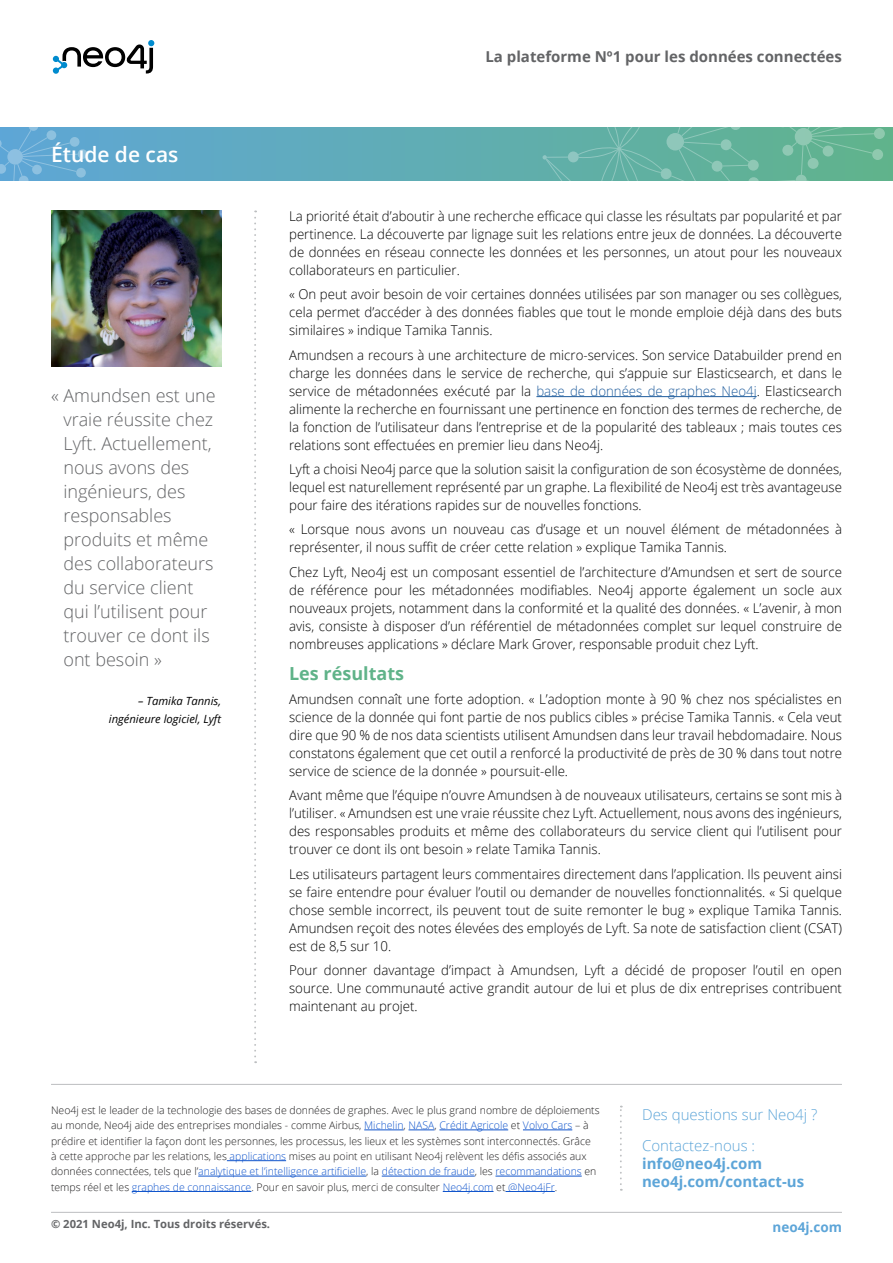
<style>
.page{position:relative;width:893px;height:1263px;background:#fff}
.page>*{position:absolute;margin:0;border:0;box-sizing:border-box;transform-origin:0 0}
.t1{font:600 21px "Open Sans";color:#fff}
.t2{font:300 18px/24px "Open Sans";color:#636466}
.t3{font:700 18px "Open Sans";color:#60b389}
.t4{font:700 15px "Open Sans";color:#636466}
.t5{font:300 15px/30.8px "Open Sans";color:#5da5d8}
.t6{font:700 15px/18px "Open Sans";color:#5da5d8}
.t7{font:300 13.5px/18px "Open Sans";color:#000;text-align:justify}
.t8{font:700 13.5px "Open Sans";color:#5da5d8}
.t9{font:italic 11.25px/18px "Open Sans";color:#000;text-align:right}
.t10{font:700 11.25px "Open Sans";color:#636466}
.t11{font:300 10.5px/15.5px "Open Sans";color:#1d1c1d}
.s1{color:#215e9e}
.s2{color:#15c}
.s3{color:#fff}
</style>
<div class="page">
<svg style="left:79px;top:127px;width:814px;height:54px;background:#5fabbb"></svg>
<svg style="left:666px;top:133px;width:18px;height:17px"></svg>
<div style="left:661px;top:168px;width:11px;height:11px;background:#8fc7bb;border-radius:50%"></div>
<div style="left:874px;top:128px;width:11px;height:11px;background:#8fc9ae;border-radius:50%"></div>
<div style="left:872px;top:149px;width:11px;height:11px;background:#8fc9ae;border-radius:50%"></div>
<svg style="left:542px;top:127px;width:121px;height:54px;background:#64b1a6"></svg>
<svg style="left:670px;top:127px;width:205px;height:54px;background:#66b49a"></svg>
<div style="left:78px;top:149px;width:9px;height:10px;background:#8dc1de;border-radius:50%"></div>
<div style="left:76px;top:168px;width:10px;height:10px;background:#8dc1de;border-radius:50%"></div>
<svg style="left:0;top:127px;width:79px;height:54px;background:#66abd5"></svg>
<svg style="left:53px;top:40px;width:101px;height:34px"></svg>
<hr style="left:51px;top:1212px;width:791px;height:1px;background:#bcbec0">
<hr style="left:51px;top:1084px;width:791px;height:1px;background:#bcbec0">
<svg style="left:254px;top:210px;width:2px;height:853px"></svg>
<svg style="left:620px;top:1106px;width:2px;height:85px"></svg>
<hr style="left:364px;top:1129px;width:40px;height:1px;background:#15c">
<svg style="left:409px;top:1129px;width:25px;height:1px"></svg>
<hr style="left:439px;top:1129px;width:69px;height:1px;background:#15c">
<hr style="left:523px;top:1129px;width:49px;height:1px;background:#15c">
<hr style="left:227px;top:1160px;width:59px;height:1px;background:#15c">
<hr style="left:198px;top:1176px;width:168px;height:1px;background:#15c">
<hr style="left:382px;top:1176px;width:93px;height:1px;background:#15c">
<hr style="left:495px;top:1176px;width:87px;height:1px;background:#15c">
<hr style="left:132px;top:1191px;width:119px;height:1px;background:#15c">
<hr style="left:443px;top:1191px;width:50px;height:1px;background:#15c">
<hr style="left:505px;top:1191px;width:50px;height:1px;background:#15c">
<hr style="left:536px;top:396px;width:221px;height:1px;background:#215e9e">
<img style="left:51px;top:210px;width:170px;height:157px">
<h1 class="t1" style="left:51px;top:140px;width:129px">Étude de cas</h1>
<h2 class="t2" style="left:63px;top:383px;width:154px;text-indent:-12px">« Amundsen est une vraie réussite chez<br>Lyft. Actuellement, nous avons des ingénieurs, des responsables produits et même des collaborateurs du service client qui l’utilisent pour trouver ce dont ils ont besoin »</h2>
<p class="t9" style="left:109px;top:692px;width:114px">– Tamika Tannis, ingénieure logiciel, Lyft</p>
<p class="t4" style="left:485px;top:46px;width:358px">La plateforme Nº1 pour les données connectées</p>
<p class="t7" style="left:289px;top:207px;width:554px">La priorité était d’aboutir à une recherche efficace qui classe les résultats par popularité et par pertinence. La découverte par lignage suit les relations entre jeux de données. La découverte de données en réseau connecte les données et les personnes, un atout pour les nouveaux collaborateurs en particulier.</p>
<p class="t7" style="left:289px;top:285px;width:554px">« On peut avoir besoin de voir certaines données utilisées par son manager ou ses collègues, cela permet d’accéder à des données fiables que tout le monde emploie déjà dans des buts similaires » indique Tamika Tannis.</p>
<p class="t7" style="left:289px;top:345px;width:554px">Amundsen a recours à une architecture de micro-services. Son service Databuilder prend en charge les données dans le service de recherche, qui s’appuie sur Elasticsearch, et dans le service de métadonnées exécuté par la <span class="s1">base de données de graphes Neo4j</span>. Elasticsearch alimente la recherche en fournissant une pertinence en fonction des termes de recherche, de la fonction de l’utilisateur dans l’entreprise et de la popularité des tableaux ; mais toutes ces relations sont effectuées en premier lieu dans Neo4j.</p>
<p class="t7" style="left:289px;top:460px;width:554px">Lyft a choisi Neo4j parce que la solution saisit la configuration de son écosystème de données, lequel est naturellement représenté par un graphe. La flexibilité de Neo4j est très avantageuse pour faire des itérations rapides sur de nouvelles fonctions.</p>
<p class="t7" style="left:289px;top:520px;width:554px">« Lorsque nous avons un nouveau cas d’usage et un nouvel élément de métadonnées à représenter, il nous suffit de créer cette relation » explique Tamika Tannis.</p>
<p class="t7" style="left:289px;top:562px;width:554px">Chez Lyft, Neo4j est un composant essentiel de l’architecture d’Amundsen et sert de source de référence pour les métadonnées modifiables. Neo4j apporte également un socle aux nouveaux projets, notamment dans la conformité et la qualité des données. « L’avenir, à mon avis, consiste à disposer d’un référentiel de métadonnées complet sur lequel construire de nombreuses applications » déclare Mark Grover, responsable produit chez Lyft.</p>
<h2 class="t3" style="left:289px;top:660px;width:116px">Les résultats</h2>
<p class="t7" style="left:289px;top:690px;width:554px">Amundsen connaît une forte adoption. « L’adoption monte à 90 % chez nos spécialistes en science de la donnée qui font partie de nos publics cibles » précise Tamika Tannis. « Cela veut dire que 90 % de nos data scientists utilisent Amundsen dans leur travail hebdomadaire. Nous constatons également que cet outil a renforcé la productivité de près de 30 % dans tout notre service de science de la donnée » poursuit-elle.</p>
<p class="t7" style="left:289px;top:786px;width:554px">Avant même que l’équipe n’ouvre Amundsen à de nouveaux utilisateurs, certains se sont mis à l’utiliser. « Amundsen est une vraie réussite chez Lyft. Actuellement, nous avons des ingénieurs, des responsables produits et même des collaborateurs du service client qui l’utilisent pour trouver ce dont ils ont besoin » relate Tamika Tannis.</p>
<p class="t7" style="left:289px;top:864px;width:554px">Les utilisateurs partagent leurs commentaires directement dans l’application. Ils peuvent ainsi se faire entendre pour évaluer l’outil ou demander de nouvelles fonctionnalités. « Si quelque chose semble incorrect, ils peuvent tout de suite remonter le bug » explique Tamika Tannis.<br>Amundsen reçoit des notes élevées des employés de Lyft. Sa note de satisfaction client (CSAT) est de 8,5 sur 10.</p>
<p class="t7" style="left:289px;top:961px;width:554px">Pour donner davantage d’impact à Amundsen, Lyft a décidé de proposer l’outil en open source. Une communauté active grandit autour de lui et plus de dix entreprises contribuent maintenant au projet.</p>
<p class="t11" style="left:51px;top:1102px;width:550px">Neo4j est le leader de la technologie des bases de données de graphes. Avec le plus grand nombre de déploiements au monde, Neo4j aide des entreprises mondiales - comme Airbus, <span class="s2">Michelin</span>, <span class="s2">NASA</span>, <span class="s2">Crédit Agricole</span> et <span class="s2">Volvo Cars</span> – à prédire et identifier la façon dont les personnes, les processus, les lieux et les systèmes sont interconnectés. Grâce<br>à cette approche par les relations, les <span class="s2">applications</span> mises au point en utilisant Neo4j relèvent les défis associés aux données connectées, tels que l’<span class="s2">analytique et l’intelligence artificielle</span>, la <span class="s2">détection de fraude</span>, les <span class="s2">recommandations</span> en temps réel et les <span class="s2">graphes de connaissance</span>. Pour en savoir plus, merci de consulter <span class="s2">Neo4j.com</span> et <span class="s2">@Neo4jFr</span>.</p>
<p class="t5" style="left:642px;top:1099px;width:177px">Des questions sur Neo4j ?<br>Contactez-nous :</p>
<p class="t6" style="left:642px;top:1154px;width:164px">info@neo4j.com neo4j.com/contact-us</p>
<p class="t10" style="left:51px;top:1216px;width:221px">© 2021 Neo4j, Inc. Tous droits réservés.</p>
<p class="t8" style="left:734px;top:1218px;width:109px"><span class="s3">www.</span>neo4j.com</p>
</div>
